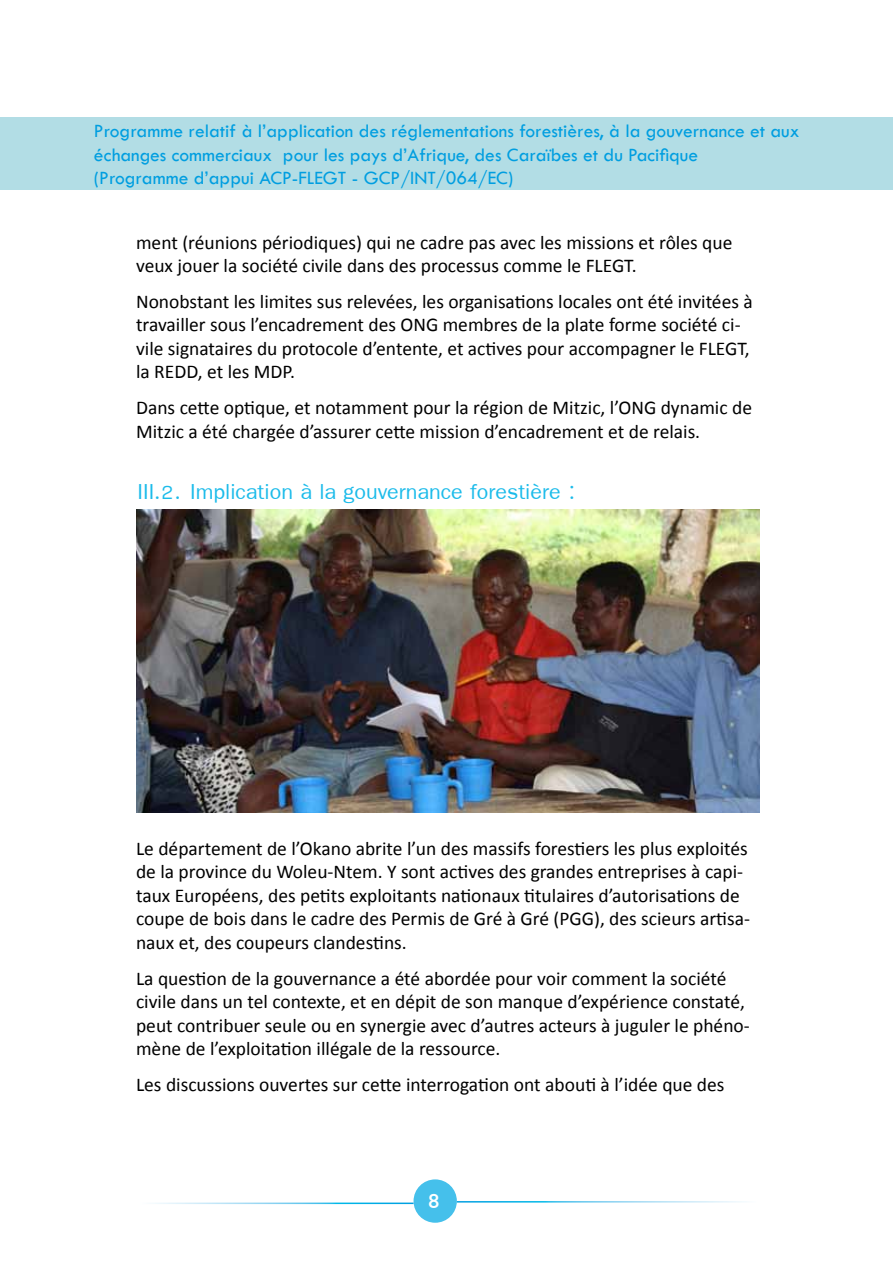
<style>
.page{position:relative;width:893px;height:1263px;background:#fff}
.page>*{position:absolute;margin:0;border:0;box-sizing:border-box;transform-origin:0 0}
.t1{font:33px "Freesia UPC";color:#1bbbea}
.t2{font:700 21px "Corbel";color:#fff}
.t3{font:19.5px/23.4px "Calibri";color:#000}
.t4{font:19.5px/23.4px "Tw Cen";color:#009ee0}
</style>
<div class="page">
<div style="left:414px;top:1179px;width:43px;height:44px;background:#45c0eb;border-radius:50%"></div>
<img style="left:136px;top:510px;width:623px;height:302px">
<div style="left:1px;top:118px;width:892px;height:72px;background:#b2dde5"></div>
<p class="t4" style="left:94px;top:119px;width:707px">Programme relatif à l’application des réglementations forestières, à la gouvernance et aux échanges commerciaux pour les pays d’Afrique, des Caraïbes et du Pacifique<br>(Programme d’appui ACP-FLEGT</p>
<p class="t4" style="left:352px;top:166px;width:25px">- GCP</p>
<p class="t4" style="left:400px;top:166px;width:114px">/INT/064/EC)</p>
<p class="t3" style="left:136px;top:229px;width:598px">ment (réunions périodiques) qui ne cadre pas avec les missions et rôles que veux jouer la société civile dans des processus comme le FLEGT.</p>
<p class="t3" style="left:136px;top:289px;width:618px">Nonobstant les limites sus relevées, les organisations locales ont été invitées à travailler sous l’encadrement des ONG membres de la plate forme société ci&shy;vile signataires du protocole d’entente, et actives pour accompagner le FLEGT, la REDD, et les MDP.</p>
<p class="t3" style="left:136px;top:395px;width:617px">Dans cette optique, et notamment pour la région de Mitzic, l’ONG dynamic de<br>Mitzic a été chargée d’assurer cette mission d’encadrement et de relais.</p>
<h1 class="t1" style="left:138px;top:468px;width:439px">III.2. Implication à la gouvernance forestière :</h1>
<p class="t3" style="left:136px;top:836px;width:615px">Le département de l’Okano abrite l’un des massifs forestiers les plus exploités de la province du Woleu-Ntem. Y sont actives des grandes entreprises à capi&shy;taux Européens, des petits exploitants nationaux titulaires d’autorisations de coupe de bois dans le cadre des Permis de Gré à Gré (PGG), des scieurs artisa&shy;naux et, des coupeurs clandestins.</p>
<p class="t3" style="left:136px;top:966px;width:615px">La question de la gouvernance a été abordée pour voir comment la société civile dans un tel contexte, et en dépit de son manque d’expérience constaté, peut contribuer seule ou en synergie avec d’autres acteurs à juguler le phéno&shy;mène de l’exploitation illégale de la ressource.</p>
<p class="t3" style="left:136px;top:1072px;width:590px">Les discussions ouvertes sur cette interrogation ont abouti à l’idée que des</p>
<p class="t2" style="left:428px;top:1188px;width:13px">8</p>
</div>
